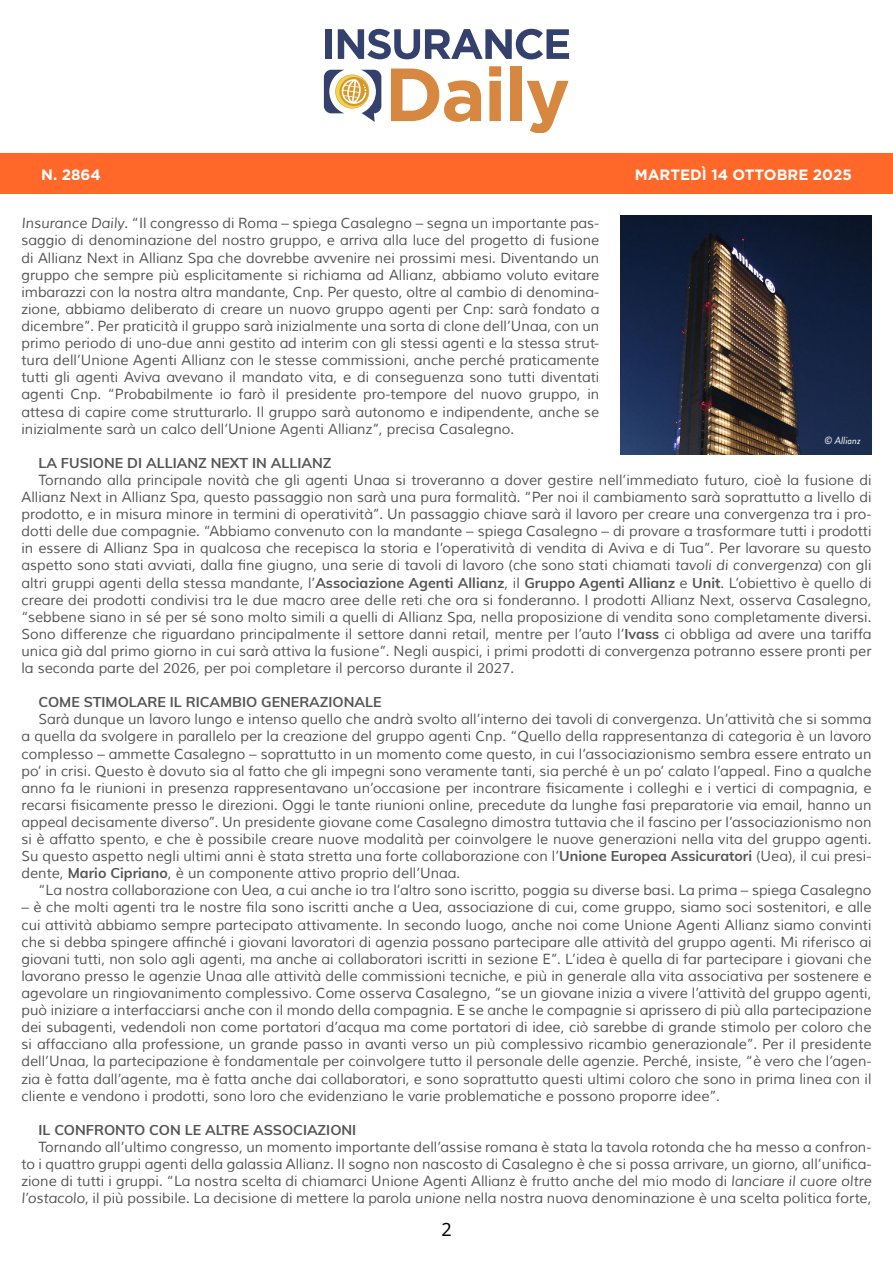
<style>
.page{position:relative;width:893px;height:1263px;background:#fff}
.page>*{position:absolute;margin:0;border:0;box-sizing:border-box;transform-origin:0 0}
.t1{font:18px "Noto Sans";color:#000}
.t2{font:700 15px "Gotham";color:#fff}
.t3{font:14.25px/17.1px "Muli";color:#555;text-align:justify}
.t4{font:700 14.25px "Muli";color:#555}
.t5{font:italic 10.5px "Brandon Grotesque";color:#fff}
.s1{font-style:italic}
.s2{font-weight:700}
</style>
<div class="page">
<div style="left:0;top:153px;width:893px;height:40px;background:#ff6829"></div>
<svg style="left:324px;top:70px;width:57px;height:52px"></svg>
<svg style="left:391px;top:69px;width:90px;height:53px"></svg>
<svg style="left:489px;top:66px;width:12px;height:55px"></svg>
<div style="left:510px;top:66px;width:12px;height:55px;background:#d68740"></div>
<svg style="left:527px;top:81px;width:42px;height:51px"></svg>
<div style="left:326px;top:29px;width:6px;height:30px;background:#34416d"></div>
<svg style="left:338px;top:29px;width:231px;height:30px"></svg>
<img style="left:621px;top:216px;width:250px;height:238px">
<p class="t2" style="left:41px;top:166px;width:61px">N. 2864</p>
<p class="t2" style="left:635px;top:166px;width:219px">MARTEDÌ 14 OTTOBRE 2025</p>
<p class="t3" style="left:21px;top:215px;width:579px"><span class="s1">Insurance Daily</span>. “Il congresso di Roma – spiega Casalegno – segna un importante pas&shy;saggio di denominazione del nostro gruppo, e arriva alla luce del progetto di fusione di Allianz Next in Allianz Spa che dovrebbe avvenire nei prossimi mesi. Diventando un gruppo che sempre più esplicitamente si richiama ad Allianz, abbiamo voluto evitare imbarazzi con la nostra altra mandante, Cnp. Per questo, oltre al cambio di denomina&shy;zione, abbiamo deliberato di creare un nuovo gruppo agenti per Cnp: sarà fondato a dicembre”. Per praticità il gruppo sarà inizialmente una sorta di clone dell’Unaa, con un primo periodo di uno-due anni gestito ad interim con gli stessi agenti e la stessa strut&shy;tura dell’Unione Agenti Allianz con le stesse commissioni, anche perché praticamente tutti gli agenti Aviva avevano il mandato vita, e di conseguenza sono tutti diventati agenti Cnp. “Probabilmente io farò il presidente pro-tempore del nuovo gruppo, in attesa di capire come strutturarlo. Il gruppo sarà autonomo e indipendente, anche se inizialmente sarà un calco dell’Unione Agenti Allianz”, precisa Casalegno.</p>
<p class="t4" style="left:38px;top:452px;width:295px">LA FUSIONE DI ALLIANZ NEXT IN ALLIANZ</p>
<p class="t3" style="left:21px;top:472px;width:852px;text-indent:17px">Tornando alla principale novità che gli agenti Unaa si troveranno a dover gestire nell’immediato futuro, cioè la fusione di Allianz Next in Allianz Spa, questo passaggio non sarà una pura formalità. “Per noi il cambiamento sarà soprattutto a livello di prodotto, e in misura minore in termini di operatività”. Un passaggio chiave sarà il lavoro per creare una convergenza tra i pro&shy;dotti delle due compagnie. “Abbiamo convenuto con la mandante – spiega Casalegno – di provare a trasformare tutti i prodotti in essere di Allianz Spa in qualcosa che recepisca la storia e l’operatività di vendita di Aviva e di Tua”. Per lavorare su questo aspetto sono stati avviati, dalla fine giugno, una serie di tavoli di lavoro (che sono stati chiamati <span class="s1">tavoli di convergenza</span>) con gli altri gruppi agenti della stessa mandante, l’<span class="s2">Associazione Agenti Allianz</span>, il <span class="s2">Gruppo Agenti Allianz</span> e <span class="s2">Unit</span>. L’obiettivo è quello di creare dei prodotti condivisi tra le due macro aree delle reti che ora si fonderanno. I prodotti Allianz Next, osserva Casalegno, “sebbene siano in sé per sé sono molto simili a quelli di Allianz Spa, nella proposizione di vendita sono completamente diversi.<br>Sono differenze che riguardano principalmente il settore danni retail, mentre per l’auto l’<span class="s2">Ivass</span> ci obbliga ad avere una tariffa unica già dal primo giorno in cui sarà attiva la fusione”. Negli auspici, i primi prodotti di convergenza potranno essere pronti per la seconda parte del 2026, per poi completare il percorso durante il 2027.</p>
<p class="t4" style="left:38px;top:692px;width:345px">COME STIMOLARE IL RICAMBIO GENERAZIONALE</p>
<p class="t3" style="left:21px;top:711px;width:851px;text-indent:17px">Sarà dunque un lavoro lungo e intenso quello che andrà svolto all’interno dei tavoli di convergenza. Un’attività che si somma a quella da svolgere in parallelo per la creazione del gruppo agenti Cnp. “Quello della rappresentanza di categoria è un lavoro complesso – ammette Casalegno – soprattutto in un momento come questo, in cui l’associazionismo sembra essere entrato un po’ in crisi. Questo è dovuto sia al fatto che gli impegni sono veramente tanti, sia perché è un po’ calato l’appeal. Fino a qualche anno fa le riunioni in presenza rappresentavano un’occasione per incontrare fisicamente i colleghi e i vertici di compagnia, e recarsi fisicamente presso le direzioni. Oggi le tante riunioni online, precedute da lunghe fasi preparatorie via email, hanno un appeal decisamente diverso”. Un presidente giovane come Casalegno dimostra tuttavia che il fascino per l’associazionismo non si è affatto spento, e che è possibile creare nuove modalità per coinvolgere le nuove generazioni nella vita del gruppo agenti.<br>Su questo aspetto negli ultimi anni è stata stretta una forte collaborazione con l’<span class="s2">Unione Europea Assicuratori</span> (Uea), il cui presi&shy;dente, <span class="s2">Mario Cipriano</span>, è un componente attivo proprio dell’Unaa.</p>
<p class="t3" style="left:38px;top:882px;width:834px">“La nostra collaborazione con Uea, a cui anche io tra l’altro sono iscritto, poggia su diverse basi. La prima – spiega Casalegno</p>
<p class="t3" style="left:21px;top:899px;width:851px">– è che molti agenti tra le nostre fila sono iscritti anche a Uea, associazione di cui, come gruppo, siamo soci sostenitori, e alle cui attività abbiamo sempre partecipato attivamente. In secondo luogo, anche noi come Unione Agenti Allianz siamo convinti che si debba spingere affinché i giovani lavoratori di agenzia possano partecipare alle attività del gruppo agenti. Mi riferisco ai giovani tutti, non solo agli agenti, ma anche ai collaboratori iscritti in sezione E”. L’idea è quella di far partecipare i giovani che lavorano presso le agenzie Unaa alle attività delle commissioni tecniche, e più in generale alla vita associativa per sostenere e agevolare un ringiovanimento complessivo. Come osserva Casalegno, “se un giovane inizia a vivere l’attività del gruppo agenti, può iniziare a interfacciarsi anche con il mondo della compagnia. E se anche le compagnie si aprissero di più alla partecipazione dei subagenti, vedendoli non come portatori d’acqua ma come portatori di idee, ciò sarebbe di grande stimolo per coloro che si affacciano alla professione, un grande passo in avanti verso un più complessivo ricambio generazionale”. Per il presidente dell’Unaa, la partecipazione è fondamentale per coinvolgere tutto il personale delle agenzie. Perché, insiste, “è vero che l’agen&shy;zia è fatta dall’agente, ma è fatta anche dai collaboratori, e sono soprattutto questi ultimi coloro che sono in prima linea con il cliente e vendono i prodotti, sono loro che evidenziano le varie problematiche e possono proporre idee”.</p>
<p class="t4" style="left:38px;top:1119px;width:319px">IL CONFRONTO CON LE ALTRE ASSOCIAZIONI</p>
<p class="t3" style="left:21px;top:1139px;width:851px;text-indent:17px">Tornando all’ultimo congresso, un momento importante dell’assise romana è stata la tavola rotonda che ha messo a confron&shy;to i quattro gruppi agenti della galassia Allianz. Il sogno non nascosto di Casalegno è che si possa arrivare, un giorno, all’unifica&shy;zione di tutti i gruppi. “La nostra scelta di chiamarci Unione Agenti Allianz è frutto anche del mio modo di <span class="s1">lanciare il cuore oltre l’ostacolo</span>, il più possibile. La decisione di mettere la parola <span class="s1">unione</span> nella nostra nuova denominazione è una scelta politica forte,</p>
<p class="t5" style="left:824px;top:433px;width:38px">© Allianz</p>
<p class="t1" style="left:441px;top:1217px;width:12px">2</p>
</div>
